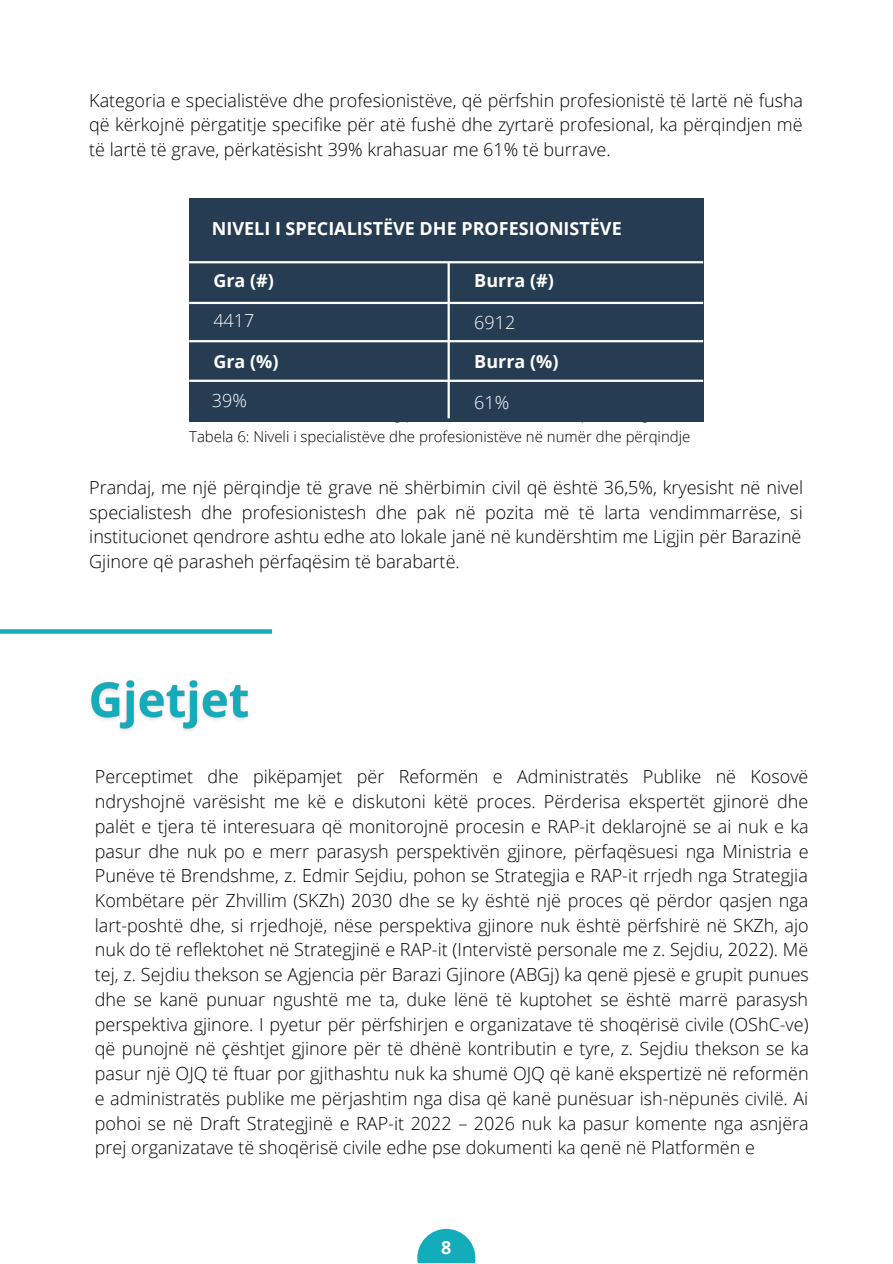
<style>
.page{position:relative;width:893px;height:1264px;background:#fff}
.page>*{position:absolute;margin:0;border:0;box-sizing:border-box;transform-origin:0 0}
.t1{font:300 18px/24.8px "Open Sans";color:#000;text-align:justify}
.t2{font:700 18px "Open Sans";color:#fff}
.t3{font:300 18px "Open Sans";color:#fff}
.t4{font:300 15px "Open Sans";color:#000}
</style>
<div class="page">
<div style="left:189px;top:198px;width:514px;height:224px;background:#263c53"></div>
<hr style="left:189px;top:261px;width:514px;height:2px;background:#fff">
<hr style="left:189px;top:302px;width:514px;height:2px;background:#fff">
<hr style="left:189px;top:340px;width:514px;height:2px;background:#fff">
<hr style="left:189px;top:379px;width:514px;height:3px;background:#fff">
<hr style="left:447px;top:262px;width:3px;height:156px;background:#fff">
<img style="left:91px;top:680px;width:158px;height:51px">
<svg style="left:0;top:629px;width:272px;height:4px"></svg>
<svg style="left:417px;top:1228px;width:58px;height:34px;fill:#12acbb"></svg>
<p class="t1" style="left:89px;top:87px;width:715px">Kategoria e specialistëve dhe profesionistëve, që përfshin profesionistë të lartë në fusha që kërkojnë përgatitje specifike për atë fushë dhe zyrtarë profesional, ka përqindjen më të lartë të grave, përkatësisht 39% krahasuar me 61% të burrave.</p>
<p class="t2" style="left:212px;top:215px;width:411px">NIVELI I SPECIALISTËVE DHE PROFESIONISTËVE</p>
<p class="t2" style="left:213px;top:268px;width:62px">Gra (#)</p>
<p class="t3" style="left:213px;top:308px;width:43px">4417</p>
<p class="t2" style="left:474px;top:268px;width:81px">Burra (#)</p>
<p class="t3" style="left:474px;top:310px;width:43px">6912</p>
<p class="t2" style="left:213px;top:348px;width:67px">Gra (%)</p>
<p class="t2" style="left:474px;top:348px;width:86px">Burra (%)</p>
<p class="t3" style="left:212px;top:388px;width:37px">39%</p>
<p class="t3" style="left:474px;top:390px;width:37px">61%</p>
<p class="t4" style="left:189px;top:426px;width:502px">Tabela 6: Niveli i specialistëve dhe profesionistëve në numër dhe përqindje</p>
<p class="t1" style="left:89px;top:474px;width:715px">Prandaj, me një përqindje të grave në shërbimin civil që është 36,5%, kryesisht në nivel specialistesh dhe profesionistesh dhe pak në pozita më të larta vendimmarrëse, si institucionet qendrore ashtu edhe ato lokale janë në kundërshtim me Ligjin për Barazinë Gjinore që parasheh përfaqësim të barabartë.</p>
<p class="t1" style="left:95px;top:764px;width:715px">Perceptimet dhe pikëpamjet për Reformën e Administratës Publike në Kosovë ndryshojnë varësisht me kë e diskutoni këtë proces. Përderisa ekspertët gjinorë dhe palët e tjera të interesuara që monitorojnë procesin e RAP-it deklarojnë se ai nuk e ka pasur dhe nuk po e merr parasysh perspektivën gjinore, përfaqësuesi nga Ministria e Punëve të Brendshme, z. Edmir Sejdiu, pohon se Strategjia e RAP-it rrjedh nga Strategjia Kombëtare për Zhvillim (SKZh) 2030 dhe se ky është një proces që përdor qasjen nga lart-poshtë dhe, si rrjedhojë, nëse perspektiva gjinore nuk është përfshirë në SKZh, ajo nuk do të reflektohet në Strategjinë e RAP-it (Intervistë personale me z. Sejdiu, 2022). Më tej, z. Sejdiu thekson se Agjencia për Barazi Gjinore (ABGj) ka qenë pjesë e grupit punues dhe se kanë punuar ngushtë me ta, duke lënë të kuptohet se është marrë parasysh perspektiva gjinore. I pyetur për përfshirjen e organizatave të shoqërisë civile (OShC-ve) që punojnë në çështjet gjinore për të dhënë kontributin e tyre, z. Sejdiu thekson se ka pasur një OJQ të ftuar por gjithashtu nuk ka shumë OJQ që kanë ekspertizë në reformën e administratës publike me përjashtim nga disa që kanë punësuar ish-nëpunës civilë. Ai pohoi se në Draft Strategjinë e RAP-it 2022 – 2026 nuk ka pasur komente nga asnjëra prej organizatave të shoqërisë civile edhe pse dokumenti ka qenë në Platformën e</p>
<p class="t2" style="left:441px;top:1234px;width:12px">8</p>
</div>
